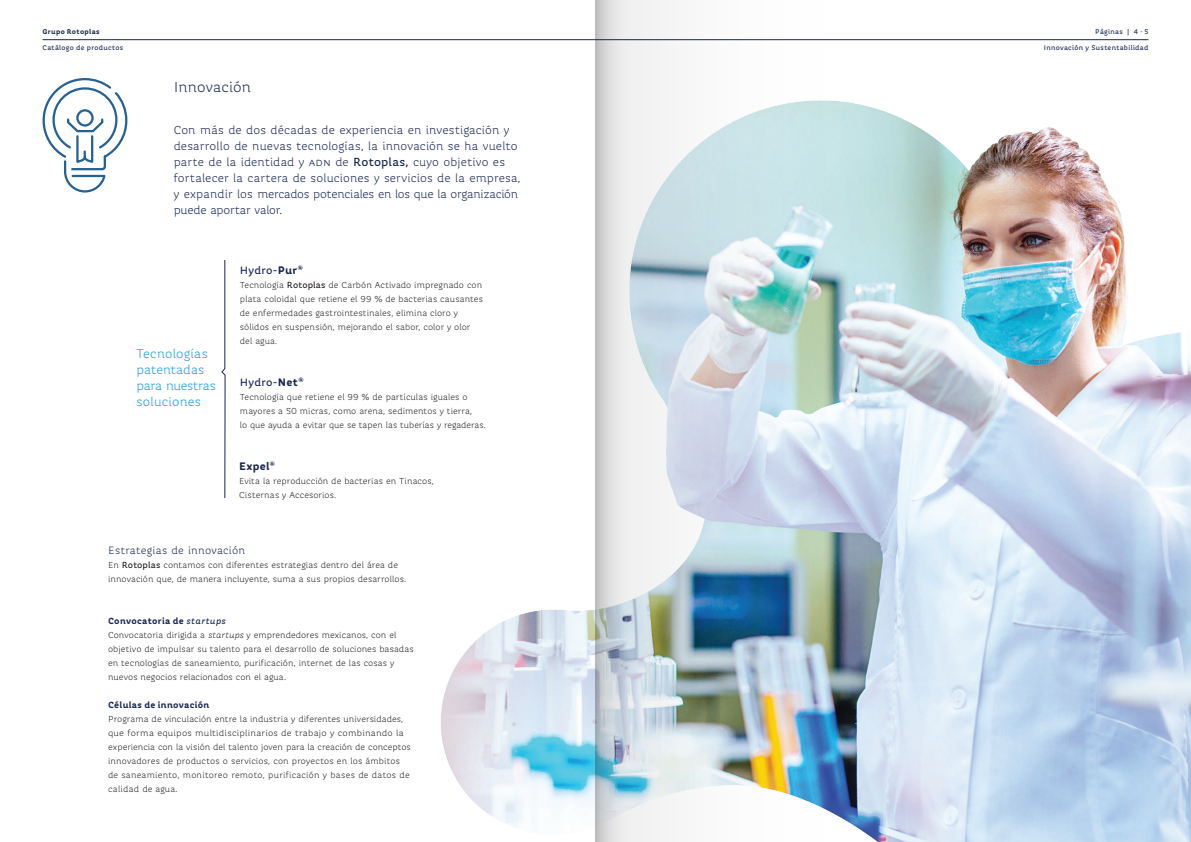
<style>
.page{position:relative;width:1191px;height:842px;background:#fff}
.page>*{position:absolute;margin:0;border:0;box-sizing:border-box;transform-origin:0 0}
.t1{font:300 15px "Rotoplas";letter-spacing:.01em;color:#172651}
.t2{font:300 13px/16px "Rotoplas";letter-spacing:-.005em;color:#1d99d6}
.t3{font:300 12px/16px "Rotoplas";letter-spacing:.005em;color:#172651}
.t4{font:300 11px "Rotoplas";letter-spacing:.02em;color:#172651}
.t5{font:11px "Rotoplas";letter-spacing:.025em;color:#172651}
.t6{font:700 11px "Rotoplas";letter-spacing:.03em;color:#172651}
.t7{font:300 9px/14px "Rotoplas";letter-spacing:.005em;color:#231f20}
.t8{font:700 9px "Rotoplas";letter-spacing:.035em;color:#172651}
.t9{font:7px "Rotoplas";letter-spacing:.045em;color:#172651}
.t10{font:700 7px "Rotoplas";letter-spacing:.05em;color:#172651}
.s1{font-weight:400}
.s2{font-weight:700}
.s3{font-weight:700;color:#172651}
.s4{font-weight:400;font-style:italic;color:#172651}
.s5{font-style:italic}
</style>
<div class="page">
<img style="left:441px;top:610px;width:154px;height:218px">
<svg style="left:43px;top:78px;width:84px;height:115px"></svg>
<svg style="left:221px;top:260px;width:5px;height:238px"></svg>
<img style="left:595px;top:0;width:596px;height:842px">
<hr style="left:43px;top:39px;width:1105px;height:1px;background:#172651">
<p class="t10" style="left:43px;top:27px;width:59px">Grupo Rotoplas</p>
<p class="t9" style="left:43px;top:44px;width:82px">Catálogo de productos</p>
<h1 class="t1" style="left:174px;top:79px;width:79px">Innovación</h1>
<p class="t3" style="left:174px;top:122px;width:348px">Con más de dos décadas de experiencia en investigación y desarrollo de nuevas tecnologías, la innovación se ha vuelto parte de la identidad y adn de <span class="s1">Rotoplas,</span> cuyo objetivo es fortalecer la cartera de soluciones y servicios de la empresa, y expandir los mercados potenciales en los que la organización puede aportar valor.</p>
<h2 class="t2" style="left:137px;top:346px;width:81px">Tecnologías patentadas para nuestras soluciones</h2>
<p class="t5" style="left:240px;top:264px;width:64px">Hydro-<span class="s2">Pur</span><sup>®</sup></p>
<p class="t7" style="left:240px;top:278px;width:244px">Tecnología <span class="s1">Rotoplas</span> de Carbón Activado impregnado con plata coloidal que retiene el 99 % de bacterias causantes de enfermedades gastrointestinales, elimina cloro y sólidos en suspensión, mejorando el sabor, color y olor del agua.</p>
<p class="t5" style="left:240px;top:376px;width:65px">Hydro-<span class="s2">Net</span><sup>®</sup></p>
<p class="t7" style="left:240px;top:390px;width:247px">Tecnología que retiene el 99 % de partículas iguales o mayores a 50 micras, como arena, sedimentos y tierra,<br>lo que ayuda a evitar que se tapen las tuberías y regaderas.</p>
<p class="t6" style="left:239px;top:460px;width:37px">Expel<sup>®</sup></p>
<p class="t7" style="left:239px;top:474px;width:196px">Evita la reproducción de bacterias en Tinacos,<br>Cisternas y Accesorios.</p>
<p class="t4" style="left:108px;top:544px;width:138px">Estrategias de innovación</p>
<p class="t7" style="left:108px;top:558px;width:299px">En <span class="s1">Rotoplas</span> contamos con diferentes estrategias dentro del área de innovación que, de manera incluyente, suma a sus propios desarrollos.</p>
<p class="t7" style="left:108px;top:614px;width:307px"><span class="s3">Convocatoria de</span> <span class="s4">startups<br></span>Convocatoria dirigida a <span class="s5">startups</span> y emprendedores mexicanos, con el objetivo de impulsar su talento para el desarrollo de soluciones basadas en tecnologías de saneamiento, purificación, internet de las cosas y nuevos negocios relacionados con el agua.</p>
<p class="t8" style="left:108px;top:700px;width:103px">Células de innovación</p>
<p class="t7" style="left:108px;top:712px;width:304px">Programa de vinculación entre la industria y diferentes universidades, que forma equipos multidisciplinarios de trabajo y combinando la experiencia con la visión del talento joven para la creación de conceptos innovadores de productos o servicios, con proyectos en los ámbitos de saneamiento, monitoreo remoto, purificación y bases de datos de calidad de agua.</p>
<p class="t9" style="left:1095px;top:27px;width:55px">Páginas | 4 · 5</p>
<p class="t9" style="left:1043px;top:44px;width:106px">Innovación y Sustentabilidad</p>
</div>
